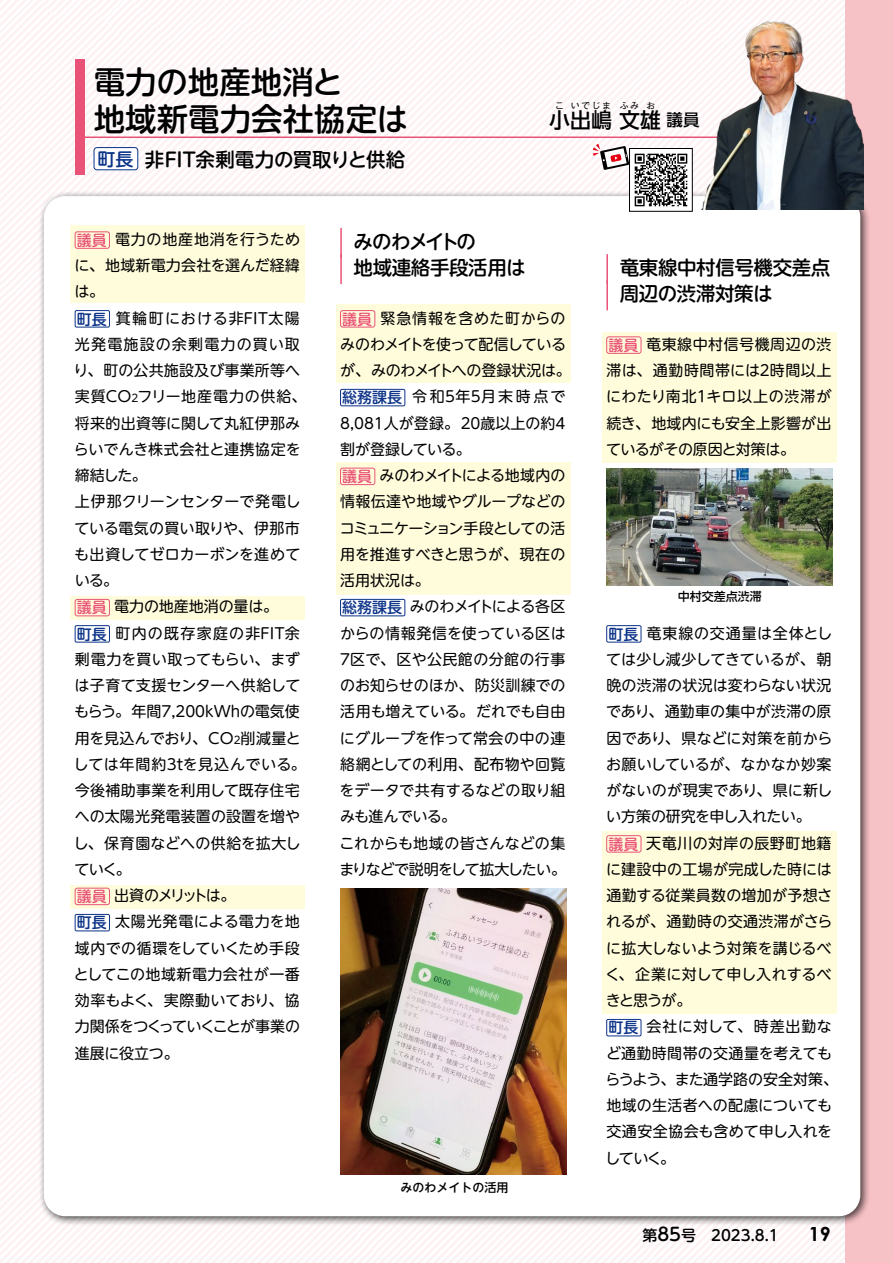
<style>
.page{position:relative;width:893px;height:1263px;background:#fef9f9}
.page>*{position:absolute;margin:0;border:0;box-sizing:border-box;transform-origin:0 0}
.t1{font:500 31.5px/37.5px "UD Shin M Go Pro";color:#000}
.t2{font:500 21px "UD Shin Go NT Pro";color:#000}
.t3{font:500 19.5px/26.2px "UD Shin M Go Pro";letter-spacing:-.02em;color:#000}
.t4{font:500 18px "UD Shin M Go Pro";color:#0c3388}
.t5{font:500 16.5px "UD Shin Go NT Pro";color:#000}
.t6{font:15px/26.2px "UD Shin M Go Pro";letter-spacing:.005em;color:#000}
.t7{font:500 15px "UD Shin M Go Pro";color:#000}
.t8{font:500 12px "UD Shin Go NT Pro";color:#000}
.t9{font:500 9px "UD Shin Go NT Pro";letter-spacing:.165em;color:#000}
.s1{font-weight:500;color:#e95377}
.s2{font-weight:500;color:#0c3388}
.s3{font-size:10.5px}
.s4{font-size:18px}
.s5{font-family:"Century Gothic Pro";font-weight:700;font-size:19.5px}
</style>
<div class="page">
<div style="left:845px;top:0;width:48px;height:1263px;background:#f7c2c6"></div>
<div style="left:38px;top:190px;width:832px;height:1036px;background:#000;opacity:.75"></div>
<div style="left:44px;top:196px;width:816px;height:1020px;background:#fff;border-radius:21px"></div>
<div style="left:70px;top:226px;width:234px;height:77px;background:#fffcdb"></div>
<div style="left:70px;top:885px;width:234px;height:23px;background:#fffcdb"></div>
<div style="left:70px;top:596px;width:234px;height:23px;background:#fffcdb"></div>
<div style="left:336px;top:304px;width:234px;height:78px;background:#fffcdb"></div>
<div style="left:336px;top:462px;width:234px;height:133px;background:#fffcdb"></div>
<div style="left:602px;top:332px;width:234px;height:131px;background:#fffcdb"></div>
<div style="left:602px;top:831px;width:234px;height:182px;background:#fffcdb"></div>
<div style="left:94px;top:148px;width:44px;height:22px;background:#fff;border-radius:3px"></div>
<div style="left:94px;top:147px;width:44px;height:23px;border:1px solid #0c3388;border-radius:3px"></div>
<div style="left:75px;top:232px;width:35px;height:17px;border:1px solid #e95377;border-radius:2px"></div>
<div style="left:75px;top:310px;width:35px;height:17px;border:1px solid #0c3388;border-radius:2px"></div>
<div style="left:75px;top:599px;width:35px;height:17px;border:1px solid #e95377;border-radius:2px"></div>
<div style="left:75px;top:625px;width:35px;height:17px;border:1px solid #0c3388;border-radius:2px"></div>
<div style="left:75px;top:888px;width:35px;height:17px;border:1px solid #e95377;border-radius:2px"></div>
<div style="left:75px;top:914px;width:35px;height:17px;border:1px solid #0c3388;border-radius:2px"></div>
<hr style="left:340px;top:228px;width:2px;height:30px;background:#e95377">
<hr style="left:340px;top:254px;width:2px;height:30px;background:#e95377">
<div style="left:340px;top:310px;width:35px;height:17px;border:1px solid #e95377;border-radius:2px"></div>
<div style="left:340px;top:389px;width:65px;height:17px;border:1px solid #0c3388;border-radius:2px"></div>
<div style="left:340px;top:468px;width:35px;height:17px;border:1px solid #e95377;border-radius:2px"></div>
<div style="left:340px;top:599px;width:65px;height:17px;border:1px solid #0c3388;border-radius:2px"></div>
<hr style="left:606px;top:254px;width:2px;height:30px;background:#e95377">
<hr style="left:606px;top:280px;width:2px;height:30px;background:#e95377">
<div style="left:606px;top:337px;width:35px;height:17px;border:1px solid #e95377;border-radius:2px"></div>
<div style="left:606px;top:625px;width:35px;height:17px;border:1px solid #0c3388;border-radius:2px"></div>
<div style="left:606px;top:835px;width:35px;height:17px;border:1px solid #e95377;border-radius:2px"></div>
<div style="left:606px;top:1019px;width:35px;height:17px;border:1px solid #0c3388;border-radius:2px"></div>
<hr style="left:80px;top:137px;width:685px;height:1px;background:#e95377">
<img style="left:666px;top:21px;width:197px;height:189px">
<div style="left:76px;top:60px;width:9px;height:115px;background:#e95377"></div>
<img style="left:341px;top:889px;width:226px;height:285px">
<img style="left:606px;top:469px;width:226px;height:117px">
<img style="left:631px;top:150px;width:59px;height:60px">
<div style="left:629px;top:148px;width:63px;height:64px;border:1px solid #000"></div>
<svg style="left:593px;top:144px;width:36px;height:26px"></svg>
<h1 class="t1" style="left:94px;top:61px;width:316px">電力の地産地消と<br>地域新電力会社協定は</h1>
<h3 class="t3" style="left:145px;top:145px;width:262px">非FIT余剰電力の買取りと供給</h3>
<p class="t4" style="left:97px;top:144px;width:37px">町長</p>
<p class="t9" style="left:555px;top:98px;width:10px">こ</p>
<p class="t9" style="left:571px;top:98px;width:42px">いでじま</p>
<p class="t9" style="left:620px;top:98px;width:21px">ふみ</p>
<p class="t9" style="left:646px;top:98px;width:10px">お</p>
<h2 class="t2" style="left:549px;top:103px;width:113px">小出嶋文雄</h2>
<p class="t5" style="left:666px;top:107px;width:34px">議員</p>
<p class="t6" style="left:74px;top:225px;width:234px"><span class="s1">議員</span>電力の地産地消を行うために、地域新電力会社を選んだ経緯は。<br><span class="s2">町長</span>箕輪町における非FIT太陽光発電施設の余剰電力の買い取り、町の公共施設及び事業所等へ実質CO<span class="s3">2</span>フリー地産電力の供給、将来的出資等に関して丸紅伊那みらいでんき株式会社と連携協定を締結した。<br>上伊那クリーンセンターで発電している電気の買い取りや、伊那市も出資してゼロカーボンを進めている。<br><span class="s1">議員</span>電力の地産地消の量は。<br><span class="s2">町長</span>町内の既存家庭の非FIT余剰電力を買い取ってもらい、まずは子育て支援センターへ供給してもらう。年間7,200kWhの電気使用を見込んでおり、CO<span class="s3">2</span>削減量としては年間約3tを見込んでいる。今後補助事業を利用して既存住宅への太陽光発電装置の設置を増やし、保育園などへの供給を拡大していく。<br><span class="s1">議員</span>出資のメリットは。<br><span class="s2">町長</span>太陽光発電による電力を地域内での循環をしていくため手段としてこの地域新電力会社が一番効率もよく、実際動いており、協力関係をつくっていくことが事業の進展に役立つ。</p>
<h3 class="t3" style="left:353px;top:227px;width:174px">みのわメイトの<br>地域連絡手段活用は</h3>
<p class="t6" style="left:339px;top:304px;width:233px"><span class="s1">議員</span>緊急情報を含めた町からのみのわメイトを使って配信しているが、みのわメイトへの登録状況は。<span class="s2">総務課長</span> 令和5年5月末時点で<br>8,081人が登録。20歳以上の約4割が登録している。<br><span class="s1">議員</span>みのわメイトによる地域内の情報伝達や地域やグループなどのコミュニケーション手段としての活用を推進すべきと思うが、現在の活用状況は。<br><span class="s2">総務課長</span>みのわメイトによる各区からの情報発信を使っている区は<br>7区で、区や公民館の分館の行事のお知らせのほか、防災訓練での活用も増えている。だれでも自由にグループを作って常会の中の連絡網としての利用、配布物や回覧をデータで共有するなどの取り組みも進んでいる。<br>これからも地域の皆さんなどの集まりなどで説明をして拡大したい。</p>
<p class="t8" style="left:400px;top:1177px;width:109px">みのわメイトの活用</p>
<h3 class="t3" style="left:620px;top:253px;width:212px">竜東線中村信号機交差点周辺の渋滞対策は</h3>
<p class="t6" style="left:606px;top:330px;width:227px;text-align:justify"><span class="s1">議員</span>竜東線中村信号機周辺の渋滞は、通勤時間帯には2時間以上にわたり南北1キロ以上の渋滞が続き、地域内にも安全上影響が出ているがその原因と対策は。</p>
<p class="t8" style="left:678px;top:587px;width:85px">中村交差点渋滞</p>
<p class="t6" style="left:605px;top:619px;width:234px"><span class="s2">町長</span>竜東線の交通量は全体としては少し減少してきているが、朝晩の渋滞の状況は変わらない状況であり、通勤車の集中が渋滞の原因であり、県などに対策を前からお願いしているが、なかなか妙案がないのが現実であり、県に新しい方策の研究を申し入れたい。<br><span class="s1">議員</span>天竜川の対岸の辰野町地籍に建設中の工場が完成した時には通勤する従業員数の増加が予想されるが、通勤時の交通渋滞がさらに拡大しないよう対策を講じるべく、企業に対して申し入れするべきと思うが。<br><span class="s2">町長</span>会社に対して、時差出勤など通勤時間帯の交通量を考えてもらうよう、また通学路の安全対策、地域の生活者への配慮についても交通安全協会も含めて申し入れをしていく。</p>
<p class="t7" style="left:642px;top:1223px;width:190px">第<span class="s4">85</span>号　2023.8.1　　<span class="s5">19</span></p>
</div>
